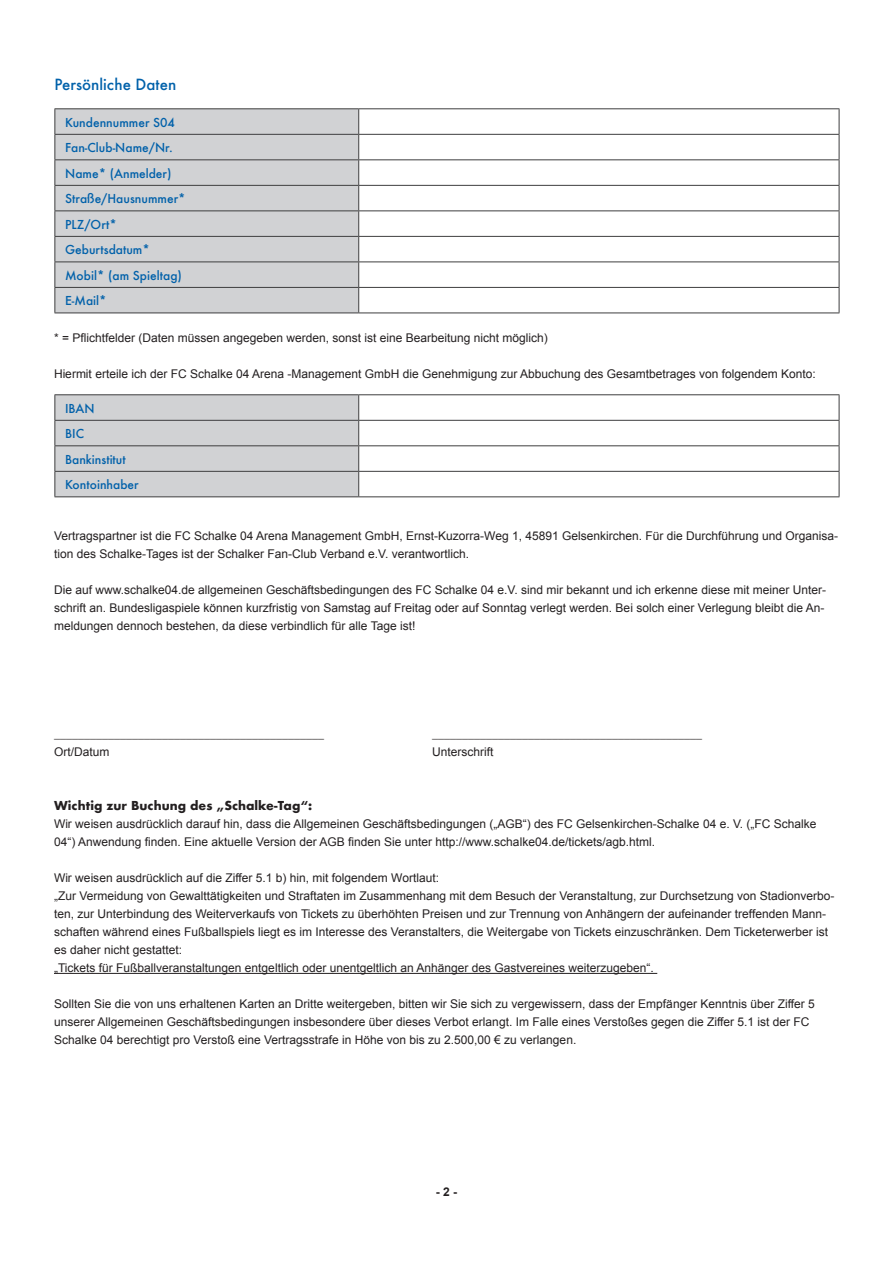
<style>
.page{position:relative;width:893px;height:1263px;background:#fff}
.page>*{position:absolute;margin:0;border:0;box-sizing:border-box;transform-origin:0 0}
.t1{font:500 15px "Futura";color:#0161aa}
.t2{font:12px/18px "Arial";color:#231f20}
.t3{font:500 12px/25.5px "Futura";color:#0161aa}
.t4{font:12px "Futura Std";color:#231f20}
.t5{font:700 12px "Futura";color:#231f20}
.t6{font:700 12px "Arial";color:#231f20}
</style>
<div class="page">
<hr style="left:54px;top:973px;width:603px;height:1px;background:#231f20">
<div style="left:55px;top:109px;width:303px;height:204px;background:#d1d2d4"></div>
<svg style="left:359px;top:109px;width:480px;height:204px"></svg>
<hr style="left:54px;top:108px;width:305px;height:1px;background:#3e3e3f">
<hr style="left:359px;top:108px;width:480px;height:1px;background:#3e3e3f">
<hr style="left:54px;top:134px;width:305px;height:1px;background:#3e3e3f">
<hr style="left:359px;top:134px;width:480px;height:1px;background:#3e3e3f">
<hr style="left:54px;top:159px;width:305px;height:1px;background:#3e3e3f">
<hr style="left:359px;top:159px;width:480px;height:1px;background:#3e3e3f">
<hr style="left:54px;top:185px;width:305px;height:1px;background:#3e3e3f">
<hr style="left:359px;top:185px;width:480px;height:1px;background:#3e3e3f">
<svg style="left:54px;top:109px;width:1px;height:204px"></svg>
<svg style="left:358px;top:109px;width:1px;height:204px"></svg>
<svg style="left:839px;top:109px;width:1px;height:204px"></svg>
<hr style="left:54px;top:210px;width:305px;height:1px;background:#3e3e3f">
<hr style="left:359px;top:210px;width:480px;height:1px;background:#3e3e3f">
<hr style="left:54px;top:236px;width:305px;height:1px;background:#3e3e3f">
<hr style="left:359px;top:236px;width:480px;height:1px;background:#3e3e3f">
<hr style="left:54px;top:261px;width:305px;height:1px;background:#3e3e3f">
<hr style="left:359px;top:261px;width:480px;height:1px;background:#3e3e3f">
<hr style="left:54px;top:287px;width:305px;height:1px;background:#3e3e3f">
<hr style="left:359px;top:287px;width:480px;height:1px;background:#3e3e3f">
<hr style="left:54px;top:313px;width:305px;height:1px;background:#3e3e3f">
<hr style="left:359px;top:313px;width:480px;height:1px;background:#3e3e3f">
<svg style="left:359px;top:395px;width:480px;height:101px"></svg>
<hr style="left:54px;top:394px;width:305px;height:1px;background:#3e3e3f">
<hr style="left:359px;top:394px;width:480px;height:1px;background:#3e3e3f">
<hr style="left:359px;top:420px;width:480px;height:1px;background:#3e3e3f">
<hr style="left:359px;top:445px;width:480px;height:1px;background:#3e3e3f">
<hr style="left:359px;top:471px;width:480px;height:1px;background:#3e3e3f">
<svg style="left:54px;top:395px;width:305px;height:101px;background:#cbccce"></svg>
<svg style="left:839px;top:395px;width:1px;height:101px"></svg>
<hr style="left:54px;top:496px;width:305px;height:1px;background:#3e3e3f">
<hr style="left:359px;top:496px;width:480px;height:1px;background:#3e3e3f">
<p class="t1" style="left:54px;top:74px;width:123px">Persönliche Daten</p>
<p class="t3" style="left:65px;top:109px;width:122px">Kundennummer S04<br>Fan-Club-Name/Nr.<br>Name* (Anmelder)<br>Straße/Hausnummer*<br>PLZ/Ort*<br>Geburtsdatum*<br>Mobil* (am Spieltag)<br>E-Mail*</p>
<p class="t2" style="left:54px;top:329px;width:495px">* = Pflichtfelder (Daten müssen angegeben werden, sonst ist eine Bearbeitung nicht möglich)</p>
<p class="t2" style="left:54px;top:365px;width:763px">Hiermit erteile ich der FC Schalke 04 Arena -Management GmbH die Genehmigung zur Abbuchung des Gesamtbetrages von folgendem Konto:</p>
<p class="t3" style="left:65px;top:395px;width:75px">IBAN<br>BIC<br>Bankinstitut<br>Kontoinhaber</p>
<p class="t2" style="left:54px;top:527px;width:786px">Vertragspartner ist die FC Schalke 04 Arena Management GmbH, Ernst-Kuzorra-Weg 1, 45891 Gelsenkirchen. Für die Durchführung und Organisa&shy;tion des Schalke-Tages ist der Schalker Fan-Club Verband e.V. verantwortlich.</p>
<p class="t2" style="left:54px;top:581px;width:773px">Die auf www.schalke04.de allgemeinen Geschäftsbedingungen des FC Schalke 04 e.V. sind mir bekannt und ich erkenne diese mit meiner Unter&shy;schrift an. Bundesligaspiele können kurzfristig von Samstag auf Freitag oder auf Sonntag verlegt werden. Bei solch einer Verlegung bleibt die An&shy;meldungen dennoch bestehen, da diese verbindlich für alle Tage ist!</p>
<p class="t4" style="left:54px;top:726px;width:271px">_____________________________________________</p>
<p class="t4" style="left:432px;top:726px;width:271px">_____________________________________________</p>
<p class="t2" style="left:54px;top:743px;width:57px">Ort/Datum</p>
<p class="t2" style="left:432px;top:743px;width:63px">Unterschrift</p>
<p class="t5" style="left:54px;top:797px;width:260px">Wichtig zur Buchung des „Schalke-Tag“:</p>
<p class="t2" style="left:54px;top:815px;width:764px">Wir weisen ausdrücklich darauf hin, dass die Allgemeinen Geschäftsbedingungen („AGB“) des FC Gelsenkirchen-Schalke 04 e. V. („FC Schalke<br>04“) Anwendung finden. Eine aktuelle Version der AGB finden Sie unter http://www.schalke04.de/tickets/agb.html.</p>
<p class="t2" style="left:54px;top:869px;width:782px">Wir weisen ausdrücklich auf die Ziffer 5.1 b) hin, mit folgendem Wortlaut:<br>„Zur Vermeidung von Gewalttätigkeiten und Straftaten im Zusammenhang mit dem Besuch der Veranstaltung, zur Durchsetzung von Stadionverbo&shy;ten, zur Unterbindung des Weiterverkaufs von Tickets zu überhöhten Preisen und zur Trennung von Anhängern der aufeinander treffenden Mann&shy;schaften während eines Fußballspiels liegt es im Interesse des Veranstalters, die Weitergabe von Tickets einzuschränken. Dem Ticketerwerber ist es daher nicht gestattet:<br>„Tickets für Fußballveranstaltungen entgeltlich oder unentgeltlich an Anhänger des Gastvereines weiterzugeben“.</p>
<p class="t2" style="left:54px;top:995px;width:762px">Sollten Sie die von uns erhaltenen Karten an Dritte weitergeben, bitten wir Sie sich zu vergewissern, dass der Empfänger Kenntnis über Ziffer 5 unserer Allgemeinen Geschäftsbedingungen insbesondere über dieses Verbot erlangt. Im Falle eines Verstoßes gegen die Ziffer 5.1 ist der FC<br>Schalke 04 berechtigt pro Verstoß eine Vertragsstrafe in Höhe von bis zu 2.500,00 € zu verlangen.</p>
<p class="t6" style="left:436px;top:1184px;width:23px">- 2 -</p>
</div>
